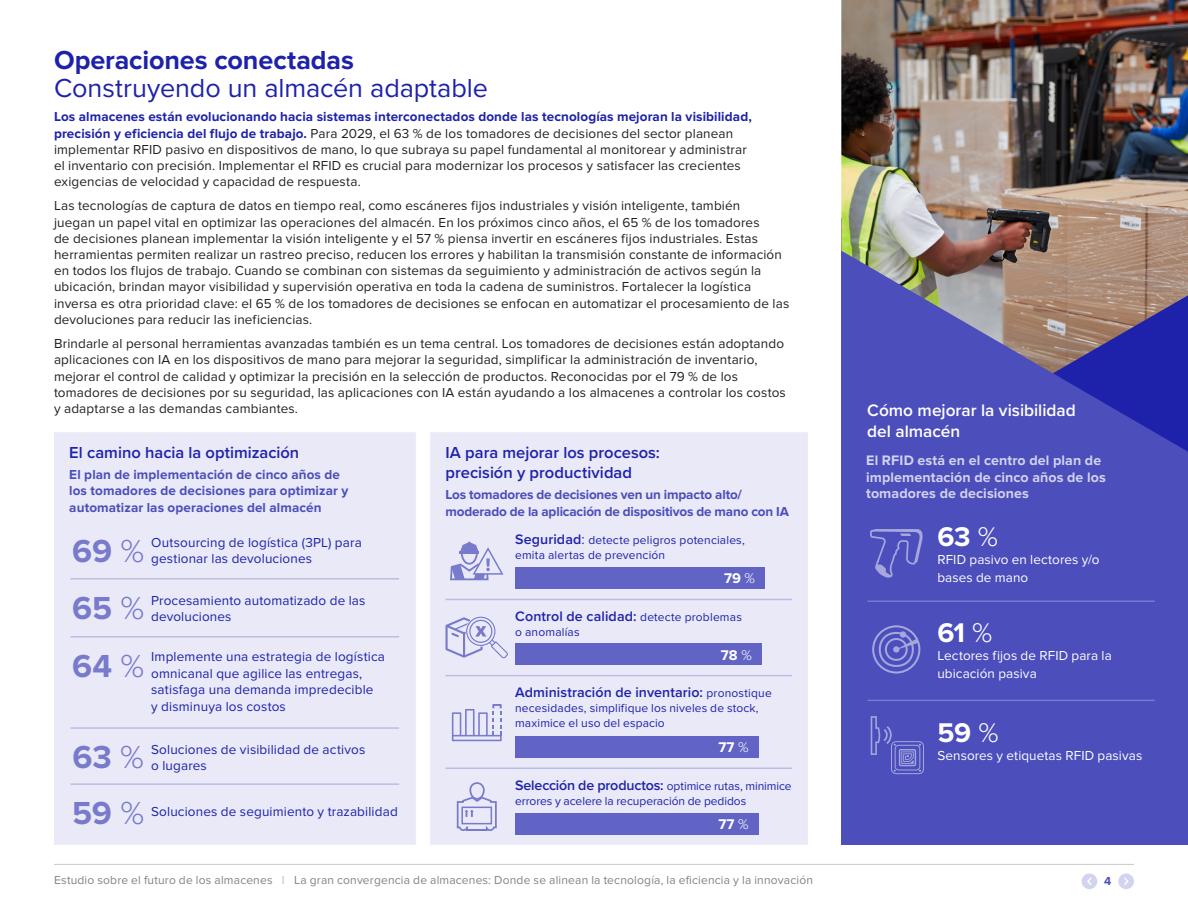
<style>
.page{position:relative;width:1188px;height:918px;background:#fff}
.page>*{position:absolute;margin:0;border:0;box-sizing:border-box;transform-origin:0 0}
.Body{font:700 33px "Proxima Nova";letter-spacing:-.01em;color:#787acc}
.Body-2{font:700 28.05px "Proxima Nova";color:#fff}
.Subhead-2{font:27px "Proxima Nova";letter-spacing:-.005em;color:#1e22aa}
.Subhead-2-2{font:700 27px "Proxima Nova";letter-spacing:-.005em;color:#1e22aa}
.Body-3{font:600 17.25px/21px "Proxima Nova";color:#fff}
.Body-4{font:600 16.5px/19.8px "Proxima Nova";color:#1e22aa}
.Heading-1-Cover{font:700 14.55px "Proxima Nova";letter-spacing:.01em;color:#fff}
.Body-5{font:700 14.25px/16.5px "Proxima Nova";letter-spacing:.005em;color:#d2d3ee}
.Body-6{font:600 14.25px "Proxima Nova";letter-spacing:.005em;color:#1e22aa}
.Body-7{font:13.5px/16.2px "Proxima Nova";letter-spacing:.01em;color:#231f20}
.Body-8{font:13.5px/16.5px "Proxima Nova";letter-spacing:.01em;color:#1e22aa}
.Body-9{font:700 13.5px/16.2px "Proxima Nova";letter-spacing:.005em;color:#4b4ebb}
.Body-10{font:13.5px/18px "Proxima Nova";letter-spacing:.005em;color:#fff}
.Body-11{font:12px/15px "Proxima Nova";letter-spacing:.01em;color:#1e22aa}
.t1{font:12px "Proxima Nova";letter-spacing:.015em;color:#808285}
.t2{font:700 12px "Proxima Nova";color:#4b4ebb}
.s1{font-weight:700;color:#1e22aa}
.s2{font-weight:600;font-size:14.25px}
.s3{font-size:14.25px}
.s4{font-weight:300}
.s5{font-weight:400;font-size:12px}
.s6{color:#bcbdc0}
</style>
<div class="page">
<div style="left:841px;top:218px;width:347px;height:627px;background:#4b4ebb"></div>
<hr style="left:54px;top:864px;width:1080px;height:1px;background:#c7c8ca">
<div style="left:1118px;top:874px;width:16px;height:15px;background:#d2d3ee;border-radius:50%"></div>
<svg style="left:1124px;top:877px;width:5px;height:9px"></svg>
<div style="left:1082px;top:874px;width:15px;height:15px;background:#d2d3ee;border-radius:50%"></div>
<svg style="left:1087px;top:877px;width:4px;height:8px"></svg>
<img style="left:841px;top:0;width:347px;height:374px">
<svg style="left:1053px;top:295px;width:135px;height:157px"></svg>
<div style="left:54px;top:432px;width:362px;height:413px;background:#e9e9f7"></div>
<div style="left:430px;top:432px;width:378px;height:413px;background:#e9e9f7"></div>
<hr style="left:446px;top:599px;width:346px;height:1px;background:#bbbde6">
<hr style="left:71px;top:636px;width:328px;height:2px;background:#bbbde6">
<hr style="left:446px;top:675px;width:346px;height:1px;background:#bbbde6">
<hr style="left:446px;top:768px;width:346px;height:1px;background:#bbbde6">
<hr style="left:867px;top:600px;width:288px;height:2px;background:#787acc">
<hr style="left:867px;top:700px;width:288px;height:1px;background:#787acc">
<svg style="left:871px;top:716px;width:53px;height:59px"></svg>
<svg style="left:867px;top:529px;width:57px;height:145px"></svg>
<div style="left:900px;top:631px;width:6px;height:7px;background:#a5a7dd;border-radius:50%"></div>
<div style="left:893px;top:646px;width:6px;height:7px;background:#a5a7dd;border-radius:50%"></div>
<hr style="left:70px;top:578px;width:329px;height:2px;background:#bbbde6">
<hr style="left:70px;top:727px;width:329px;height:2px;background:#bbbde6">
<hr style="left:71px;top:783px;width:328px;height:2px;background:#bbbde6">
<svg style="left:450px;top:541px;width:54px;height:40px"></svg>
<div style="left:515px;top:567px;width:250px;height:22px;background:#6164c4"></div>
<svg style="left:446px;top:616px;width:62px;height:43px"></svg>
<div style="left:515px;top:643px;width:247px;height:22px;background:#6164c4"></div>
<svg style="left:452px;top:704px;width:50px;height:37px"></svg>
<div style="left:515px;top:736px;width:244px;height:22px;background:#6164c4"></div>
<svg style="left:457px;top:782px;width:40px;height:49px"></svg>
<hr style="left:467px;top:829px;width:20px;height:2px;background:#787acc">
<div style="left:515px;top:813px;width:244px;height:22px;background:#6164c4"></div>
<p class="Subhead-2-2" style="left:54px;top:44px;width:302px">Operaciones conectadas</p>
<p class="Subhead-2" style="left:54px;top:73px;width:436px">Construyendo un almacén adaptable</p>
<p class="Body-7" style="left:54px;top:109px;width:699px"><span class="s1">Los almacenes están evolucionando hacia sistemas interconectados donde las tecnologías mejoran la visibilidad, precisión y eficiencia del flujo de trabajo.</span> Para 2029, el 63 % de los tomadores de decisiones del sector planean implementar RFID pasivo en dispositivos de mano, lo que subraya su papel fundamental al monitorear y administrar el inventario con precisión. Implementar el RFID es crucial para modernizar los procesos y satisfacer las crecientes exigencias de velocidad y capacidad de respuesta.</p>
<p class="Body-7" style="left:54px;top:198px;width:737px">Las tecnologías de captura de datos en tiempo real, como escáneres fijos industriales y visión inteligente, también<br>juegan un papel vital en optimizar las operaciones del almacén. En los próximos cinco años, el 65 % de los tomadores<br>de decisiones planean implementar la visión inteligente y el 57 % piensa invertir en escáneres fijos industriales. Estas herramientas permiten realizar un rastreo preciso, reducen los errores y habilitan la transmisión constante de información en todos los flujos de trabajo. Cuando se combinan con sistemas da seguimiento y administración de activos según la ubicación, brindan mayor visibilidad y supervisión operativa en toda la cadena de suministros. Fortalecer la logística inversa es otra prioridad clave: el 65 % de los tomadores de decisiones se enfocan en automatizar el procesamiento de las devoluciones para reducir las ineficiencias.</p>
<p class="Body-7" style="left:54px;top:336px;width:733px">Brindarle al personal herramientas avanzadas también es un tema central. Los tomadores de decisiones están adoptando aplicaciones con IA en los dispositivos de mano para mejorar la seguridad, simplificar la administración de inventario, mejorar el control de calidad y optimizar la precisión en la selección de productos. Reconocidas por el 79 % de los tomadores de decisiones por su seguridad, las aplicaciones con IA están ayudando a los almacenes a controlar los costos y adaptarse a las demandas cambiantes.</p>
<p class="Body-4" style="left:69px;top:442px;width:231px">El camino hacia la optimización</p>
<p class="Body-4" style="left:446px;top:442px;width:216px">IA para mejorar los procesos: precisión y productividad</p>
<p class="Body-9" style="left:446px;top:487px;width:345px">Los tomadores de decisiones ven un impacto alto/ moderado de la aplicación de dispositivos de mano con IA</p>
<p class="Body-9" style="left:69px;top:467px;width:281px">El plan de implementación de cinco años de los tomadores de decisiones para optimizar y automatizar las operaciones del almacén</p>
<p class="Body-8" style="left:151px;top:534px;width:212px">Outsourcing de logística (3PL) para</p>
<p class="Body-11" style="left:515px;top:533px;width:231px"><span class="s2">Seguridad</span><span class="s3">:</span> detecte peligros potenciales,</p>
<p class="Body-11" style="left:515px;top:548px;width:152px">emita alertas de prevención</p>
<p class="Heading-1-Cover" style="left:724px;top:570px;width:33px">79 <span class="s4">%</span></p>
<p class="Body-6" style="left:515px;top:606px;width:228px">Control de calidad: <span class="s5">detecte problemas</span></p>
<p class="Body-11" style="left:515px;top:625px;width:66px">o anomalías</p>
<p class="Heading-1-Cover" style="left:721px;top:646px;width:33px">78 <span class="s4">%</span></p>
<p class="Body-6" style="left:515px;top:682px;width:258px">Administración de inventario: <span class="s5">pronostique</span></p>
<p class="Body-11" style="left:515px;top:701px;width:245px">necesidades, simplifique los niveles de stock, maximice el uso del espacio</p>
<p class="Heading-1-Cover" style="left:718px;top:739px;width:32px">77 <span class="s4">%</span></p>
<p class="Body-11" style="left:515px;top:779px;width:278px"><span class="s2">Selección de productos:</span> optimice rutas, minimice errores y acelere la recuperación de pedidos</p>
<p class="Heading-1-Cover" style="left:718px;top:816px;width:32px">77 <span class="s4">%</span></p>
<p class="Body" style="left:72px;top:532px;width:74px">69 <span class="s4">%</span></p>
<p class="Body-8" style="left:151px;top:551px;width:162px">gestionar las devoluciones</p>
<p class="Body-8" style="left:151px;top:592px;width:216px">Procesamiento automatizado de las</p>
<p class="Body" style="left:72px;top:589px;width:74px">65 <span class="s4">%</span></p>
<p class="Body-8" style="left:151px;top:609px;width:82px">devoluciones</p>
<p class="Body-8" style="left:151px;top:649px;width:235px">Implemente una estrategia de logística omnicanal que agilice las entregas, satisfaga una demanda impredecible<br>y disminuya los costos</p>
<p class="Body" style="left:72px;top:647px;width:74px">64 <span class="s4">%</span></p>
<p class="Body-8" style="left:151px;top:741px;width:216px">Soluciones de visibilidad de activos</p>
<p class="Body" style="left:73px;top:738px;width:73px">63 <span class="s4">%</span></p>
<p class="Body-8" style="left:151px;top:758px;width:57px">o lugares</p>
<p class="Body" style="left:72px;top:794px;width:73px">59 <span class="s4">%</span></p>
<p class="Body-8" style="left:151px;top:804px;width:248px">Soluciones de seguimiento y trazabilidad</p>
<p class="Body-3" style="left:867px;top:399px;width:210px">Cómo mejorar la visibilidad del almacén</p>
<p class="Body-5" style="left:866px;top:453px;width:241px">El RFID está en el centro del plan de implementación de cinco años de los tomadores de decisiones</p>
<p class="Body-2" style="left:937px;top:521px;width:62px">63 <span class="s4">%</span></p>
<p class="Body-10" style="left:937px;top:551px;width:164px">RFID pasivo en lectores y/o bases de mano</p>
<p class="Body-2" style="left:937px;top:617px;width:56px">61 <span class="s4">%</span></p>
<p class="Body-10" style="left:937px;top:647px;width:176px">Lectores fijos de RFID para la ubicación pasiva</p>
<p class="Body-2" style="left:937px;top:717px;width:63px">59 <span class="s4">%</span></p>
<p class="Body-10" style="left:937px;top:747px;width:206px">Sensores y etiquetas RFID pasivas</p>
<p class="t1" style="left:54px;top:873px;width:761px">Estudio sobre el futuro de los almacenes <span class="s6">I</span> La gran convergencia de almacenes: Donde se alinean la tecnología, la eficiencia y la innovación</p>
<p class="t2" style="left:1104px;top:874px;width:9px">4</p>
</div>
